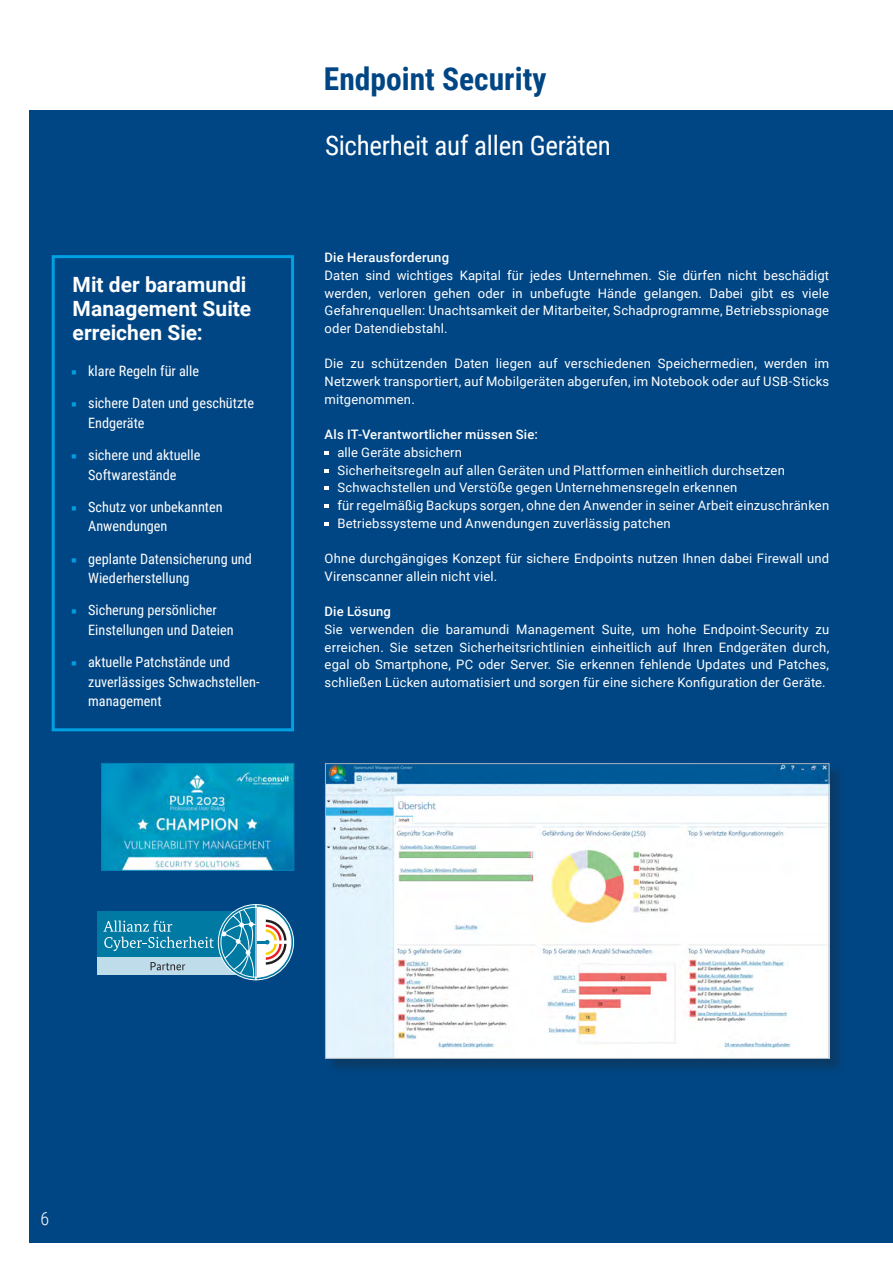
<style>
.page{position:relative;width:893px;height:1263px;background:#fff}
.page>*{position:absolute;margin:0;border:0;box-sizing:border-box;transform-origin:0 0}
._01_Headline_Produkt{font:700 31.5px "Roboto Condensed";color:#004684}
._01_Subhead_Produkt{font:27px "Roboto Condensed";letter-spacing:-.01em;color:#fff}
.Sonder_Subline{font:700 21px/24px "Roboto";color:#fff}
.t1{font:300 18px "Roboto Condensed";color:#fff}
.t2{font:14.25px/19.5px "Roboto Condensed";color:#fff}
.Fließtext{font:13.05px/17.7px "Roboto";letter-spacing:.015em;color:#fff;text-align:justify}
.Zwischenüberschrift{font:500 13.05px "Roboto";letter-spacing:.015em;color:#fff}
.s1{font-family:"Minion Pro";color:#00a1e3}
</style>
<div class="page">
<div style="left:30px;top:111px;width:863px;height:1132px;background:#004684"></div>
<svg style="left:325px;top:451px;width:4px;height:4px"></svg>
<svg style="left:325px;top:469px;width:4px;height:3px"></svg>
<svg style="left:325px;top:486px;width:4px;height:4px"></svg>
<svg style="left:325px;top:504px;width:4px;height:4px"></svg>
<svg style="left:325px;top:522px;width:4px;height:4px"></svg>
<div style="left:325px;top:763px;width:521px;height:312px;background:#231f20;opacity:.3"></div>
<img style="left:327px;top:765px;width:500px;height:292px">
<div style="left:325px;top:763px;width:504px;height:296px;border:1px solid #abb4bc"></div>
<img style="left:103px;top:765px;width:189px;height:103px">
<div style="left:101px;top:763px;width:193px;height:107px;border:1px solid #0180b5"></div>
<div style="left:97px;top:911px;width:152px;height:46px;background:#0079a3"></div>
<div style="left:97px;top:957px;width:154px;height:18px;background:#bedcea"></div>
<svg style="left:103px;top:904px;width:191px;height:76px"></svg>
<div style="left:52px;top:255px;width:242px;height:476px;border:3px solid #00a1e3"></div>
<p class="Sonder_Subline" style="left:73px;top:272px;width:180px">Mit der baramundi<br>Management Suite erreichen Sie:</p>
<p class="t2" style="left:71px;top:361px;width:130px"><span class="s1">■</span> klare Regeln für alle</p>
<p class="t2" style="left:88px;top:393px;width:168px;text-indent:-17px"><span class="s1">■</span> sichere Daten und geschützte<br>Endgeräte</p>
<p class="t2" style="left:71px;top:445px;width:131px;text-align:center"><span class="s1">■</span> sichere und aktuelle<br>Softwarestände</p>
<p class="t2" style="left:88px;top:496px;width:136px;text-indent:-17px"><span class="s1">■</span> Schutz vor unbekannten<br>Anwendungen</p>
<p class="t2" style="left:88px;top:548px;width:165px;text-indent:-17px"><span class="s1">■</span> geplante Datensicherung und<br>Wiederherstellung</p>
<p class="t2" style="left:88px;top:600px;width:147px;text-indent:-17px"><span class="s1">■</span> Sicherung persönlicher<br>Einstellungen und Dateien</p>
<p class="t2" style="left:88px;top:652px;width:173px;text-indent:-17px"><span class="s1">■</span> aktuelle Patchstände und zuverlässiges Schwachstellen&shy;management</p>
<p class="_01_Headline_Produkt" style="left:324px;top:56px;width:224px">Endpoint Security</p>
<p class="_01_Subhead_Produkt" style="left:325px;top:127px;width:288px">Sicherheit auf allen Geräten</p>
<p class="Zwischenüberschrift" style="left:325px;top:248px;width:126px">Die Herausforderung</p>
<p class="Fließtext" style="left:325px;top:266px;width:506px">Daten sind wichtiges Kapital für jedes Unternehmen. Sie dürfen nicht beschädigt werden, verloren gehen oder in unbefugte Hände gelangen. Dabei gibt es viele Gefahrenquellen: Unachtsamkeit der Mitarbeiter, Schadprogramme, Betriebsspionage oder Datendiebstahl.</p>
<p class="Fließtext" style="left:325px;top:354px;width:506px">Die zu schützenden Daten liegen auf verschiedenen Speichermedien, werden im Netzwerk transportiert, auf Mobilgeräten abgerufen, im Notebook oder auf USB-Sticks mitgenommen.</p>
<p class="Zwischenüberschrift" style="left:325px;top:425px;width:215px">Als IT-Verantwortlicher müssen Sie:</p>
<p class="Fließtext" style="left:337px;top:443px;width:126px">alle Geräte absichern</p>
<p class="Fließtext" style="left:337px;top:461px;width:449px">Sicherheitsregeln auf allen Geräten und Plattformen einheitlich durchsetzen</p>
<p class="Fließtext" style="left:337px;top:478px;width:402px">Schwachstellen und Verstöße gegen Unternehmensregeln erkennen</p>
<p class="Fließtext" style="left:337px;top:496px;width:493px">für regelmäßig Backups sorgen, ohne den Anwender in seiner Arbeit einzuschränken</p>
<p class="Fließtext" style="left:337px;top:514px;width:335px">Betriebssysteme und Anwendungen zuverlässig patchen</p>
<p class="Fließtext" style="left:325px;top:549px;width:506px">Ohne durchgängiges Konzept für sichere Endpoints nutzen Ihnen dabei Firewall und<br>Virenscanner allein nicht viel.</p>
<p class="Zwischenüberschrift" style="left:325px;top:602px;width:68px">Die Lösung</p>
<p class="Fließtext" style="left:325px;top:620px;width:506px">Sie verwenden die baramundi Management Suite, um hohe Endpoint-Security zu erreichen. Sie setzen Sicherheitsrichtlinien einheitlich auf Ihren Endgeräten durch, egal ob Smartphone, PC oder Server. Sie erkennen fehlende Updates und Patches, schließen Lücken automatisiert und sorgen für eine sichere Konfiguration der Geräte.</p>
<p class="t1" style="left:40px;top:1206px;width:10px">6</p>
</div>
